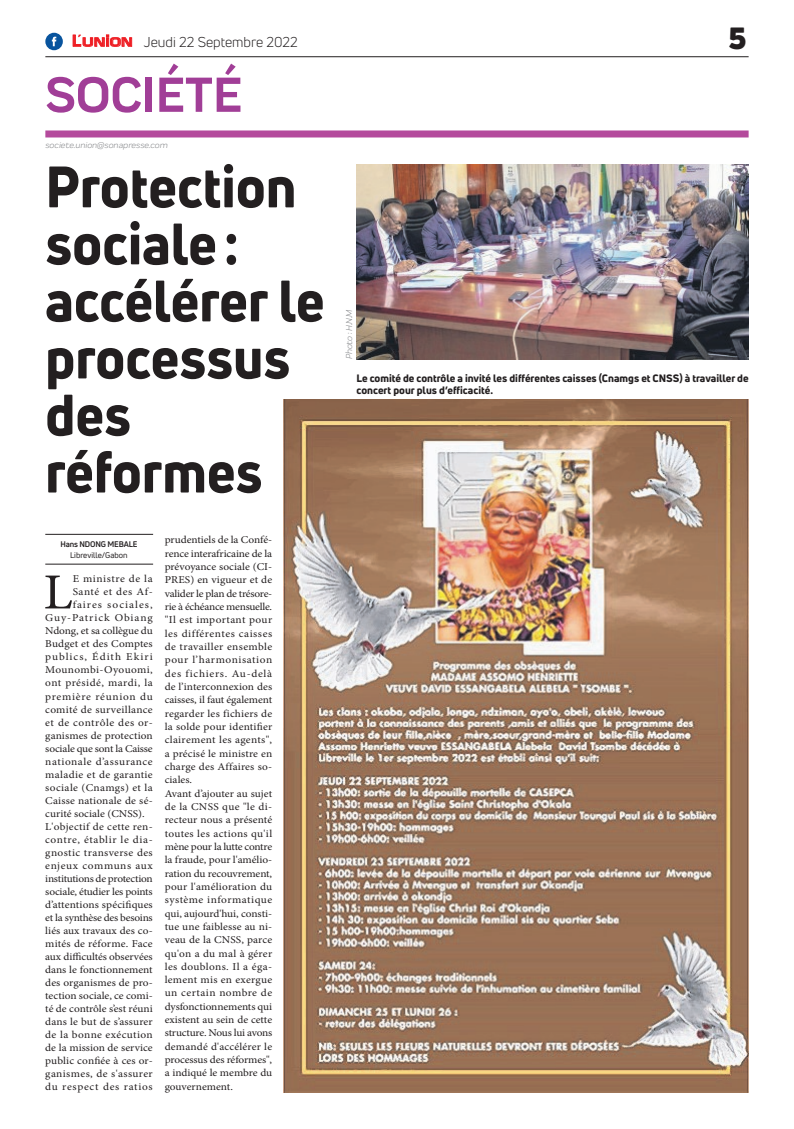
<style>
.page{position:relative;width:794px;height:1129px;background:#fff}
.page>*{position:absolute;margin:0;border:0;box-sizing:border-box;transform-origin:0 0}
.t1{font:800 57px/57px "Uni Neue";color:#231f20;scale:.95 1}
.t2{font:700 51px "Praktika";color:#a13e97}
.t3{font:50.5px "Minion Pro";color:#231f20;scale:1.08 1}
.t4{font:900 30px "Uni Neue";color:#231f20}
.t5{font:14px "Uni Neue";color:#231f20}
.t6{font:10.5px/13.3px "Minion Pro";letter-spacing:.01em;color:#231f20;scale:1.08 1}
.t7{font:800 10.5px/12.6px "Uni Neue";color:#231f20}
.t8{font:10.5px "Minion Pro";letter-spacing:-.02em;color:#231f20;scale:1.08 1}
.t9{font:10.5px "Minion Pro";letter-spacing:.035em;color:#231f20;scale:1.08 1}
.t10{font:10.5px "Minion Pro";letter-spacing:.045em;color:#231f20;scale:1.08 1}
.t11{font:10.5px "Minion Pro";letter-spacing:.03em;color:#231f20;scale:1.08 1}
.t12{font:10.5px "Minion Pro";letter-spacing:.06em;color:#231f20;scale:1.08 1}
.t13{font:10.5px "Minion Pro";letter-spacing:.05em;color:#231f20;scale:1.08 1}
.t14{font:10.5px "Minion Pro";letter-spacing:-.03em;color:#231f20;scale:1.08 1}
.t15{font:10.5px "Minion Pro";letter-spacing:-.01em;color:#231f20;scale:1.08 1}
.t16{font:10.5px "Minion Pro";letter-spacing:.04em;color:#231f20;scale:1.08 1}
.t17{font:10.5px "Minion Pro";letter-spacing:.085em;color:#231f20;scale:1.08 1}
.t18{font:10.5px "Minion Pro";letter-spacing:.075em;color:#231f20;scale:1.08 1}
.t19{font:10.5px "Minion Pro";letter-spacing:.055em;color:#231f20;scale:1.08 1}
.t20{font:10.5px "Minion Pro";letter-spacing:.09em;color:#231f20;scale:1.08 1}
.t21{font:italic 9px "Praktika";color:#818386}
.t22{font:8px "Uni Neue";color:#231f20}
.t23{font:700 8px "Uni Neue";letter-spacing:-.02em;color:#231f20}
.s1{font-family:"Eurostile";font-weight:600;font-size:15px;color:#ee1d23}
.s2{font-family:"Eurostile";font-weight:600;font-size:11.4px;color:#ee1d23}
</style>
<div class="page">
<hr style="left:45px;top:56px;width:703px;height:1px;background:#231f20">
<div style="left:45px;top:130px;width:703px;height:7px;background:#b44a9c"></div>
<svg style="left:72px;top:34px;width:60px;height:13px"></svg>
<div style="left:45px;top:33px;width:18px;height:17px;background:#08549e;border-radius:50%"></div>
<svg style="left:52px;top:37px;width:4px;height:9px"></svg>
<img style="left:283px;top:399px;width:465px;height:692px">
<hr style="left:45px;top:563px;width:108px;height:1px;background:#231f20">
<hr style="left:45px;top:534px;width:108px;height:1px;background:#231f20">
<img style="left:356px;top:164px;width:392px;height:195px">
<h3 class="t5" style="left:72px;top:33px;width:227px"><span class="s1">L</span><span class="s2">UNION</span> Jeudi 22 Septembre 2022</h3>
<h2 class="t2" style="left:45px;top:54px;width:198px">SOCIÉTÉ</h2>
<p class="t21" style="left:45px;top:139px;width:124px">societe.union@sonapresse.com</p>
<h1 class="t1" style="left:45px;top:157px;width:295px">Protection sociale: accélérer le processus des réformes</h1>
<p class="t23" style="left:60px;top:539px;width:78px">Hans NDONG MEBALE</p>
<p class="t22" style="left:70px;top:550px;width:59px">Libreville/Gabon</p>
<h3 class="t3" style="left:43px;top:558px;width:29px">L</h3>
<p class="t13" style="left:73px;top:572px;width:76px">E ministre de la</p>
<p class="t10" style="left:73px;top:585px;width:76px">Santé et des Af-</p>
<p class="t20" style="left:73px;top:598px;width:76px">faires sociales,</p>
<p class="t18" style="left:45px;top:611px;width:101px">Guy-Patrick Obiang</p>
<p class="t15" style="left:45px;top:624px;width:101px">Ndong, et sa collègue du</p>
<p class="t6" style="left:45px;top:637px;width:101px">Budget et des Comptes</p>
<p class="t17" style="left:45px;top:650px;width:101px">publics, Édith Ekiri</p>
<p class="t6" style="left:45px;top:663px;width:101px">Mounombi-Oyouomi,</p>
<p class="t16" style="left:45px;top:676px;width:101px">ont présidé, mardi, la</p>
<p class="t12" style="left:45px;top:689px;width:101px">première réunion du</p>
<p class="t6" style="left:45px;top:702px;width:101px">comité de surveillance</p>
<p class="t10" style="left:45px;top:715px;width:101px">et de contrôle des or-</p>
<p class="t6" style="left:45px;top:728px;width:101px">ganismes de protection</p>
<p class="t8" style="left:45px;top:741px;width:101px">sociale que sont la Caisse</p>
<p class="t10" style="left:45px;top:754px;width:101px">nationale d’assurance</p>
<p class="t11" style="left:45px;top:767px;width:101px">maladie et de garantie</p>
<p class="t11" style="left:45px;top:780px;width:101px">sociale (Cnamgs) et la</p>
<p class="t6" style="left:45px;top:793px;width:101px">Caisse nationale de sé-</p>
<p class="t6" style="left:45px;top:806px;width:93px">curité sociale (CNSS).</p>
<p class="t6" style="left:45px;top:819px;width:101px">L'objectif de cette ren-</p>
<p class="t13" style="left:45px;top:832px;width:101px">contre, établir le dia-</p>
<p class="t9" style="left:45px;top:845px;width:101px">gnostic transverse des</p>
<p class="t19" style="left:45px;top:858px;width:101px">enjeux communs aux</p>
<p class="t14" style="left:45px;top:871px;width:101px">institutions de protection</p>
<p class="t8" style="left:45px;top:884px;width:101px">sociale, étudier les points</p>
<p class="t6" style="left:45px;top:897px;width:101px">d’attentions spécifiques</p>
<p class="t8" style="left:45px;top:910px;width:101px">et la synthèse des besoins</p>
<p class="t6" style="left:45px;top:923px;width:101px">liés aux travaux des co-</p>
<p class="t6" style="left:45px;top:936px;width:101px">mités de réforme. Face</p>
<p class="t6" style="left:45px;top:949px;width:101px">aux difficultés observées</p>
<p class="t6" style="left:45px;top:962px;width:101px">dans le fonctionnement</p>
<p class="t6" style="left:45px;top:975px;width:101px">des organismes de pro-</p>
<p class="t6" style="left:45px;top:988px;width:101px">tection sociale, ce comi-</p>
<p class="t6" style="left:45px;top:1001px;width:101px">té de contrôle s’est réuni</p>
<p class="t6" style="left:45px;top:1014px;width:101px">dans le but de s’assurer</p>
<p class="t9" style="left:45px;top:1027px;width:101px">de la bonne exécution</p>
<p class="t6" style="left:45px;top:1040px;width:101px">de la mission de service</p>
<p class="t6" style="left:45px;top:1053px;width:101px">public confiée à ces or-</p>
<p class="t9" style="left:45px;top:1066px;width:101px">ganismes, de s'assurer</p>
<p class="t12" style="left:45px;top:1079px;width:101px">du respect des ratios</p>
<p class="t6" style="left:165px;top:533px;width:101px">prudentiels de la Confé&shy;rence interafricaine de la prévoyance sociale (CI-<br>PRES) en vigueur et de valider le plan de trésore&shy;rie à échéance mensuelle. "Il est important pour les différentes caisses de travailler ensemble pour l’harmonisation des fichiers. Au-delà de l’interconnexion des caisses, il faut également regarder les fichiers de la solde pour identifier clairement les agents", a précisé le ministre en charge des Affaires so&shy;ciales.<br>Avant d’ajouter au sujet de la CNSS que "le di&shy;recteur nous a présenté toutes les actions qu'il mène pour la lutte contre la fraude, pour l'amélio&shy;ration du recouvrement, pour l'amélioration du système informatique qui, aujourd'hui, consti&shy;tue une faiblesse au ni&shy;veau de la CNSS, parce qu'on a du mal à gérer les doublons. Il a éga&shy;lement mis en exergue un certain nombre de dysfonctionnements qui existent au sein de cette structure. Nous lui avons demandé d'accélérer le processus des réformes", a indiqué le membre du gouvernement.</p>
<p class="t21" style="left:343px;top:359px;width:51px;rotate:-90deg">Photo : H.N.M</p>
<h3 class="t4" style="left:728px;top:17px;width:19px">5</h3>
<p class="t7" style="left:356px;top:371px;width:394px">Le comité de contrôle a invité les différentes caisses (Cnamgs et CNSS) à travailler de concert pour plus d’efficacité.</p>
</div>
